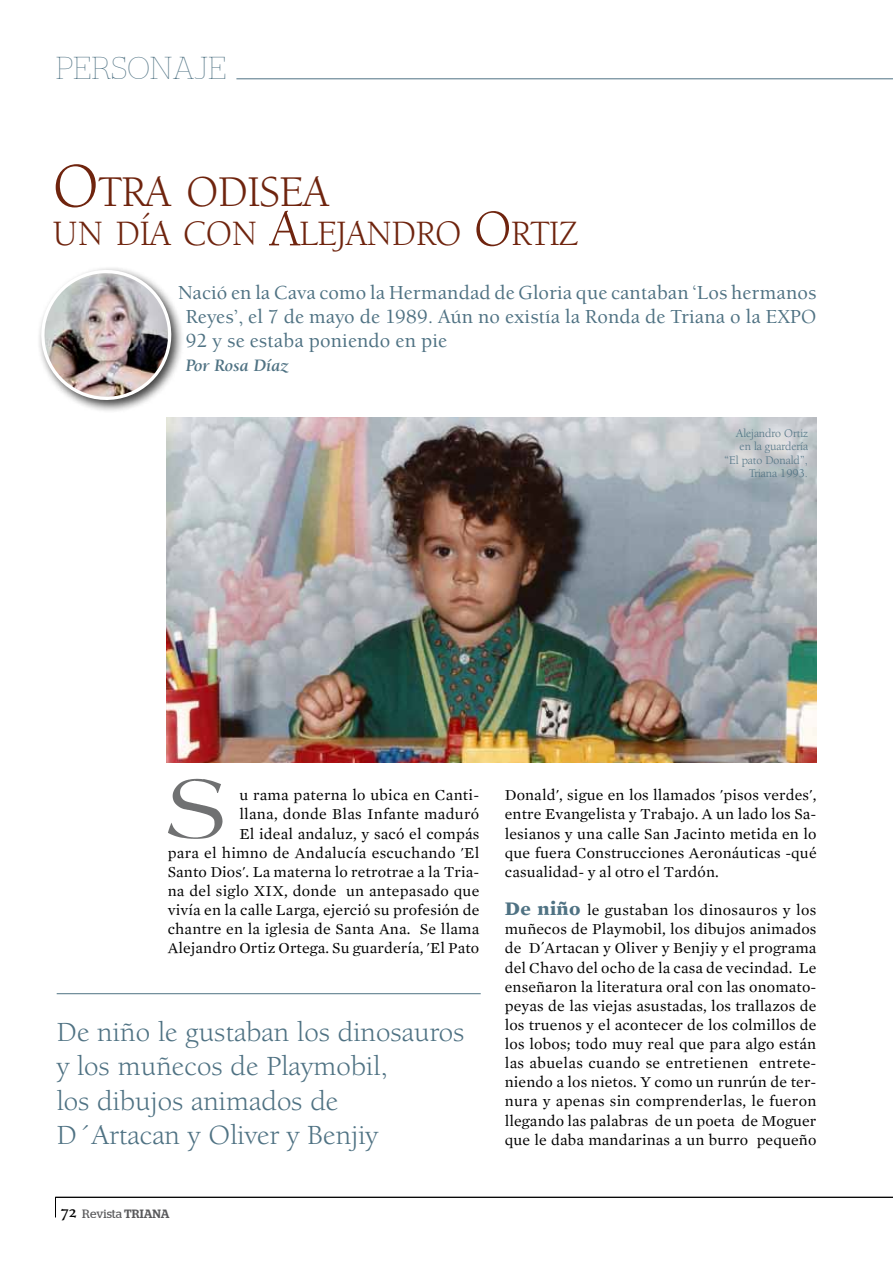
<style>
.page{position:relative;width:893px;height:1263px;background:#fff}
.page>*{position:absolute;margin:0;border:0;box-sizing:border-box;transform-origin:0 0}
.t1{font:91.5px "Agate";color:#707172}
.t2{font:45.15px "Berkeley Oldstyle IT Cby BT";letter-spacing:-.01em;color:#6f240e}
.t3{font:36.75px "Berkeley Oldstyle IT Cby BT";letter-spacing:-.01em;color:#6f240e}
.t4{font:100 31.5px "Stag";letter-spacing:.015em;color:#4f7283}
.t5{font:28.5px/34.5px "Berkeley Oldstyle IT Cby BT";letter-spacing:.005em;color:#4f7283}
.t6{font:19.5px/24px "Berkeley Old Md ITC";letter-spacing:.005em;color:#4f7283;text-align:justify}
.t7{font:italic 700 18px "Berkeley Oldstyle IT Cby BT";letter-spacing:.005em;color:#4f7283}
.t8{font:15.45px/19.2px "Mercury Text G1";letter-spacing:.01em;color:#000;text-align:justify}
.t9{font:12px/13.5px "Berkeley Oldstyle IT Cby BT";color:#4f7283;text-align:right}
.t10{font:12px "Stag";color:#58585a}
.s1{font-size:64.5px}
.s2{font-size:52.5px}
.s3{font-weight:700;font-size:19.5px;color:#4f7283}
.s4{font-family:"Abbey";font-size:19.5px;color:#000}
.s5{font-weight:500}
</style>
<div class="page">
<svg style="left:55px;top:1198px;width:1px;height:19px"></svg>
<hr style="left:55px;top:1197px;width:838px;height:1px;background:#000">
<hr style="left:236px;top:79px;width:657px;height:1px;background:#4f7283">
<div style="left:36px;top:265px;width:148px;height:147px;background:#000;opacity:.75"></div>
<img style="left:38px;top:267px;width:137px;height:136px">
<img style="left:167px;top:418px;width:649px;height:345px">
<hr style="left:57px;top:993px;width:424px;height:1px;background:#4f7283">
<h3 class="t4" style="left:56px;top:50px;width:172px">PERSONAJE</h3>
<h2 class="t2" style="left:53px;top:165px;width:278px"><span class="s1">O</span>TRA ODISEA</h2>
<h3 class="t3" style="left:53px;top:212px;width:526px">UN DÍA CON <span class="s2">A</span>LEJANDRO <span class="s2">O</span>RTIZ</h3>
<p class="t6" style="left:186px;top:281px;width:632px;text-indent:-8px">Nació en la Cava como la Hermandad de Gloria que cantaban ‘Los hermanos Reyes’, el 7 de mayo de 1989. Aún no existía la Ronda de Triana o la EXPO 92 y se estaba poniendo en pie</p>
<p class="t7" style="left:186px;top:355px;width:104px">Por Rosa Díaz</p>
<p class="t9" style="left:724px;top:426px;width:85px">Alejandro Ortiz en la guardería “El pato Donald”,<br>Triana 1993.</p>
<h1 class="t1" style="left:167px;top:771px;width:60px">S</h1>
<p class="t8" style="left:168px;top:786px;width:313px;text-align:right">u rama paterna lo ubica en Canti-<br>llana, donde Blas Infante maduró<br>El ideal andaluz, y sacó el compás<br>para el himno de Andalucía escuchando 'El Santo Dios'. La materna lo retrotrae a la Tria&shy;na del siglo XIX, donde un antepasado que vivía en la calle Larga, ejerció su profesión de chantre en la iglesia de Santa Ana. Se llama Alejandro Ortiz Ortega. Su guardería, 'El Pato</p>
<p class="t8" style="left:505px;top:786px;width:313px">Donald', sigue en los llamados 'pisos verdes', entre Evangelista y Trabajo. A un lado los Sa&shy;lesianos y una calle San Jacinto metida en lo que fuera Construcciones Aeronáuticas -qué casualidad- y al otro el Tardón.</p>
<p class="t8" style="left:505px;top:900px;width:313px"><span class="s3">De niño</span> le gustaban los dinosauros y los muñecos de Playmobil, los dibujos animados de D´Artacan y Oliver y Benjiy y el programa del Chavo del ocho de la casa de vecindad. Le enseñaron la literatura oral con las onomato&shy;peyas de las viejas asustadas, los trallazos de los truenos y el acontecer de los colmillos de los lobos; todo muy real que para algo están las abuelas cuando se entretienen entrete&shy;niendo a los nietos. Y como un runrún de ter&shy;nura y apenas sin comprenderlas, le fueron llegando las palabras de un poeta de Moguer que le daba mandarinas a un burro pequeño</p>
<h3 class="t5" style="left:57px;top:1014px;width:409px">De niño le gustaban los dinosauros y los muñecos de Playmobil,<br>los dibujos animados de<br>D´Artacan y Oliver y Benjiy</h3>
<p class="t10" style="left:61px;top:1206px;width:111px"><span class="s4">72</span> Revista <span class="s5">TRIANA</span></p>
</div>
